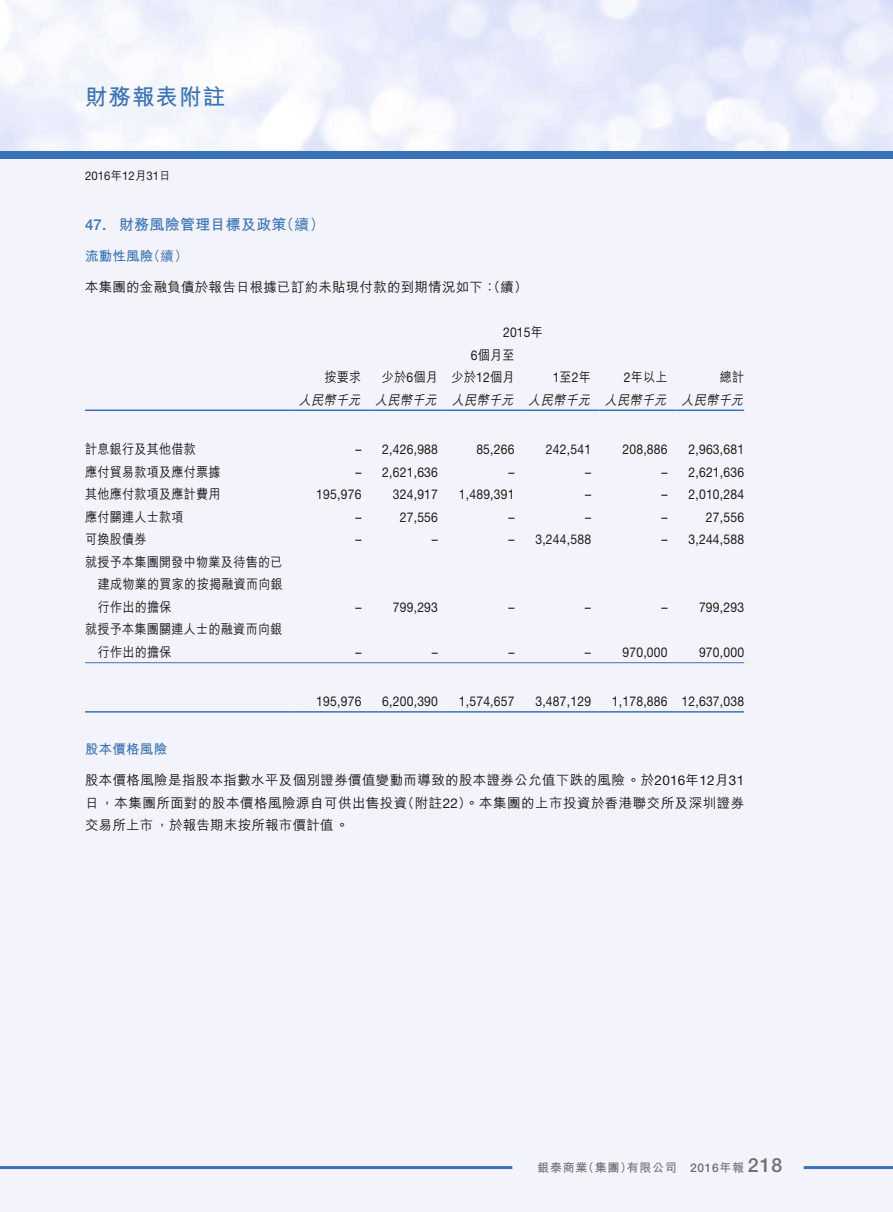
<style>
.page{position:relative;width:893px;height:1212px;background:#f3f4fb}
.page>*{position:absolute;margin:0;border:0;box-sizing:border-box;transform-origin:0 0}
.t1{font:700 22.5px "M Hei HK";letter-spacing:.045em;color:#3972b8}
.t2{font:500 19.5px "Helvetica Neue LT Std";color:#6f6f6f}
.t3{font:700 15px "M Hei HK";letter-spacing:.015em;color:#3972b8}
.t4{font:500 15px "M Hei HK";color:#3972b8}
.t5{font:500 15px "Helvetica Neue LT Std";color:#3972b8}
.t6{font:13.5px "Helvetica Neue LT Std";letter-spacing:.015em;color:#1c1c1b;scale:.9 1}
.t7{font:500 13.5px/22.5px "M Hei HK";letter-spacing:.015em;color:#1c1c1b;scale:.9 1}
.t8{font:500 13.5px/22.5px "M Hei HK";letter-spacing:.015em;color:#1c1c1b;text-align:right}
.t9{font:500 13.5px/22.5px "M Hei HK";letter-spacing:.035em;color:#1c1c1b}
.t10{font:italic 500 13.5px "M Hei HK";color:#1c1c1b;scale:.9 1}
.t11{font:700 13.5px "M Hei HK";letter-spacing:.015em;color:#3972b8}
.t12{font:500 13.5px "M Hei HK";color:#3972b8}
.t13{font:700 12px "M Hei HK";letter-spacing:.055em;color:#6f6f6f}
.t14{font:12px "Helvetica Neue LT Std";letter-spacing:.005em;color:#1c1c1b;scale:.95 1}
.t15{font:500 12px "Helvetica Neue LT Std";color:#6f6f6f}
.s1{font-family:"M Hei HK";font-weight:500}
.s2{font-family:"Helvetica Neue LT Std";font-weight:400}
.s3{font-family:"M Hei HK";font-weight:700}
</style>
<div class="page">
<img style="left:0;top:0;width:893px;height:151px">
<div style="left:0;top:151px;width:893px;height:8px;background:#3972b8"></div>
<hr style="left:804px;top:1166px;width:89px;height:3px;background:#3972b8">
<hr style="left:0;top:1166px;width:512px;height:3px;background:#3972b8">
<hr style="left:85px;top:409px;width:208px;height:2px;background:#3972b8">
<hr style="left:293px;top:409px;width:77px;height:2px;background:#3972b8">
<hr style="left:370px;top:409px;width:76px;height:2px;background:#3972b8">
<hr style="left:446px;top:409px;width:77px;height:2px;background:#3972b8">
<hr style="left:523px;top:409px;width:77px;height:2px;background:#3972b8">
<hr style="left:600px;top:409px;width:76px;height:2px;background:#3972b8">
<hr style="left:676px;top:409px;width:68px;height:2px;background:#3972b8">
<hr style="left:85px;top:662px;width:208px;height:1px;background:#3972b8">
<hr style="left:293px;top:662px;width:77px;height:1px;background:#3972b8">
<hr style="left:370px;top:662px;width:76px;height:1px;background:#3972b8">
<hr style="left:446px;top:662px;width:77px;height:1px;background:#3972b8">
<hr style="left:523px;top:662px;width:77px;height:1px;background:#3972b8">
<hr style="left:600px;top:662px;width:76px;height:1px;background:#3972b8">
<hr style="left:676px;top:662px;width:68px;height:1px;background:#3972b8">
<hr style="left:85px;top:711px;width:208px;height:2px;background:#3972b8">
<hr style="left:293px;top:711px;width:77px;height:2px;background:#3972b8">
<hr style="left:370px;top:711px;width:76px;height:2px;background:#3972b8">
<hr style="left:446px;top:711px;width:77px;height:2px;background:#3972b8">
<hr style="left:523px;top:711px;width:77px;height:2px;background:#3972b8">
<hr style="left:600px;top:711px;width:76px;height:2px;background:#3972b8">
<hr style="left:676px;top:711px;width:68px;height:2px;background:#3972b8">
<h1 class="t1" style="left:85px;top:81px;width:142px">財務報表附註</h1>
<p class="t14" style="left:85px;top:169px;width:92px">2016<span class="s1">年</span>12<span class="s1">月</span>31<span class="s1">日</span></p>
<p class="t5" style="left:85px;top:216px;width:23px">47.</p>
<p class="t3" style="left:119px;top:214px;width:169px">財務風險管理目標及政策</p>
<p class="t4" style="left:279px;top:214px;width:47px">（續(</p>
<p class="t11" style="left:85px;top:246px;width:70px">流動性風險</p>
<p class="t8" style="left:85px;top:275px;width:444px">本集團的金融負債於報告日根據已訂約未貼現付款的到期情況如下（：續(</p>
<p class="t6" style="left:503px;top:324px;width:46px">2015<span class="s1">年</span></p>
<p class="t7" style="left:382px;top:365px;width:64px">少於<span class="s2">6</span>個月</p>
<p class="t12" style="left:147px;top:246px;width:42px">（續(</p>
<p class="t7" style="left:471px;top:343px;width:50px"><span class="s2">6</span>個月至</p>
<p class="t7" style="left:325px;top:365px;width:42px">按要求</p>
<p class="t7" style="left:451px;top:365px;width:72px">少於<span class="s2">12</span>個月</p>
<p class="t7" style="left:553px;top:365px;width:44px">至<span class="s2">1</span> 年<span class="s2">2</span></p>
<p class="t10" style="left:299px;top:390px;width:74px">人民幣千元</p>
<p class="t10" style="left:375px;top:390px;width:74px">人民幣千元</p>
<p class="t10" style="left:452px;top:390px;width:74px">人民幣千元</p>
<p class="t10" style="left:528px;top:390px;width:74px">人民幣千元</p>
<p class="t7" style="left:624px;top:365px;width:50px"><span class="s2">2</span>年以上</p>
<p class="t10" style="left:605px;top:390px;width:74px">人民幣千元</p>
<p class="t7" style="left:720px;top:365px;width:29px">總計</p>
<p class="t10" style="left:681px;top:390px;width:74px">人民幣千元</p>
<p class="t7" style="left:85px;top:437px;width:125px">計息銀行及其他借款</p>
<p class="t6" style="left:355px;top:441px;width:8px">–</p>
<p class="t6" style="left:382px;top:441px;width:63px">2,426,988</p>
<p class="t6" style="left:476px;top:441px;width:44px">85,266</p>
<p class="t6" style="left:546px;top:441px;width:52px">242,541</p>
<p class="t6" style="left:622px;top:441px;width:52px">208,886</p>
<p class="t6" style="left:688px;top:441px;width:63px">2,963,681</p>
<p class="t7" style="left:85px;top:460px;width:152px">應付貿易款項及應付票據</p>
<p class="t6" style="left:355px;top:464px;width:8px">–</p>
<p class="t6" style="left:382px;top:464px;width:63px">2,621,636</p>
<p class="t6" style="left:508px;top:464px;width:8px">–</p>
<p class="t6" style="left:585px;top:464px;width:8px">–</p>
<p class="t6" style="left:661px;top:464px;width:8px">–</p>
<p class="t6" style="left:688px;top:464px;width:63px">2,621,636</p>
<p class="t7" style="left:85px;top:482px;width:152px">其他應付款項及應計費用</p>
<p class="t6" style="left:316px;top:486px;width:52px">195,976</p>
<p class="t6" style="left:393px;top:486px;width:52px">324,917</p>
<p class="t6" style="left:459px;top:486px;width:63px">1,489,391</p>
<p class="t6" style="left:585px;top:486px;width:8px">–</p>
<p class="t6" style="left:661px;top:486px;width:8px">–</p>
<p class="t6" style="left:688px;top:486px;width:63px">2,010,284</p>
<p class="t7" style="left:85px;top:505px;width:111px">應付關連人士款項</p>
<p class="t6" style="left:355px;top:509px;width:8px">–</p>
<p class="t6" style="left:400px;top:509px;width:44px">27,556</p>
<p class="t6" style="left:508px;top:509px;width:8px">–</p>
<p class="t6" style="left:585px;top:509px;width:8px">–</p>
<p class="t6" style="left:661px;top:509px;width:8px">–</p>
<p class="t6" style="left:706px;top:509px;width:44px">27,556</p>
<p class="t7" style="left:85px;top:527px;width:70px">可換股債券</p>
<p class="t7" style="left:85px;top:550px;width:221px">就授予本集團開發中物業及待售的已</p>
<p class="t7" style="left:98px;top:572px;width:207px">建成物業的買家的按揭融資而向銀</p>
<p class="t6" style="left:355px;top:531px;width:8px">–</p>
<p class="t6" style="left:432px;top:531px;width:8px">–</p>
<p class="t6" style="left:508px;top:531px;width:8px">–</p>
<p class="t6" style="left:535px;top:531px;width:63px">3,244,588</p>
<p class="t6" style="left:661px;top:531px;width:8px">–</p>
<p class="t6" style="left:688px;top:531px;width:63px">3,244,588</p>
<p class="t7" style="left:85px;top:595px;width:221px;text-indent:13px">行作出的擔保<br>就授予本集團關連人士的融資而向銀</p>
<p class="t6" style="left:355px;top:599px;width:8px">–</p>
<p class="t6" style="left:393px;top:599px;width:52px">799,293</p>
<p class="t6" style="left:508px;top:599px;width:8px">–</p>
<p class="t6" style="left:585px;top:599px;width:8px">–</p>
<p class="t6" style="left:661px;top:599px;width:8px">–</p>
<p class="t6" style="left:699px;top:599px;width:52px">799,293</p>
<p class="t7" style="left:98px;top:640px;width:84px">行作出的擔保</p>
<p class="t6" style="left:355px;top:644px;width:8px">–</p>
<p class="t6" style="left:432px;top:644px;width:8px">–</p>
<p class="t6" style="left:508px;top:644px;width:8px">–</p>
<p class="t6" style="left:585px;top:644px;width:8px">–</p>
<p class="t6" style="left:622px;top:644px;width:52px">970,000</p>
<p class="t6" style="left:699px;top:644px;width:52px">970,000</p>
<p class="t6" style="left:316px;top:693px;width:52px">195,976</p>
<p class="t6" style="left:382px;top:693px;width:63px">6,200,390</p>
<p class="t6" style="left:459px;top:693px;width:63px">1,574,657</p>
<p class="t6" style="left:535px;top:693px;width:63px">3,487,129</p>
<p class="t6" style="left:612px;top:693px;width:63px">1,178,886</p>
<p class="t6" style="left:681px;top:693px;width:71px">12,637,038</p>
<p class="t11" style="left:85px;top:739px;width:84px">股本價格風險</p>
<p class="t8" style="left:85px;top:768px;width:661px">股本價格風險是指股本指數水平及個別證券價值變動而導致的股本證券公允值下跌的風險。於<span class="s2">2016</span>年<span class="s2">12</span>月<span class="s2">31</span>（附註<span class="s2">22</span>）。本集團的上市投資於香港聯交所及深圳證券</p>
<p class="t9" style="left:85px;top:790px;width:324px">日，本集團所面對的股本價格風險源自可供出售投資交易所上市，於報告期末按所報市價計值。</p>
<p class="t13" style="left:582px;top:1159px;width:52px">（集團）</p>
<p class="t13" style="left:537px;top:1159px;width:52px">銀泰商業</p>
<p class="t13" style="left:627px;top:1159px;width:52px">有限公司</p>
<h2 class="t2" style="left:748px;top:1153px;width:36px">218</h2>
<p class="t15" style="left:690px;top:1160px;width:56px">2016<span class="s3">年報</span></p>
</div>
